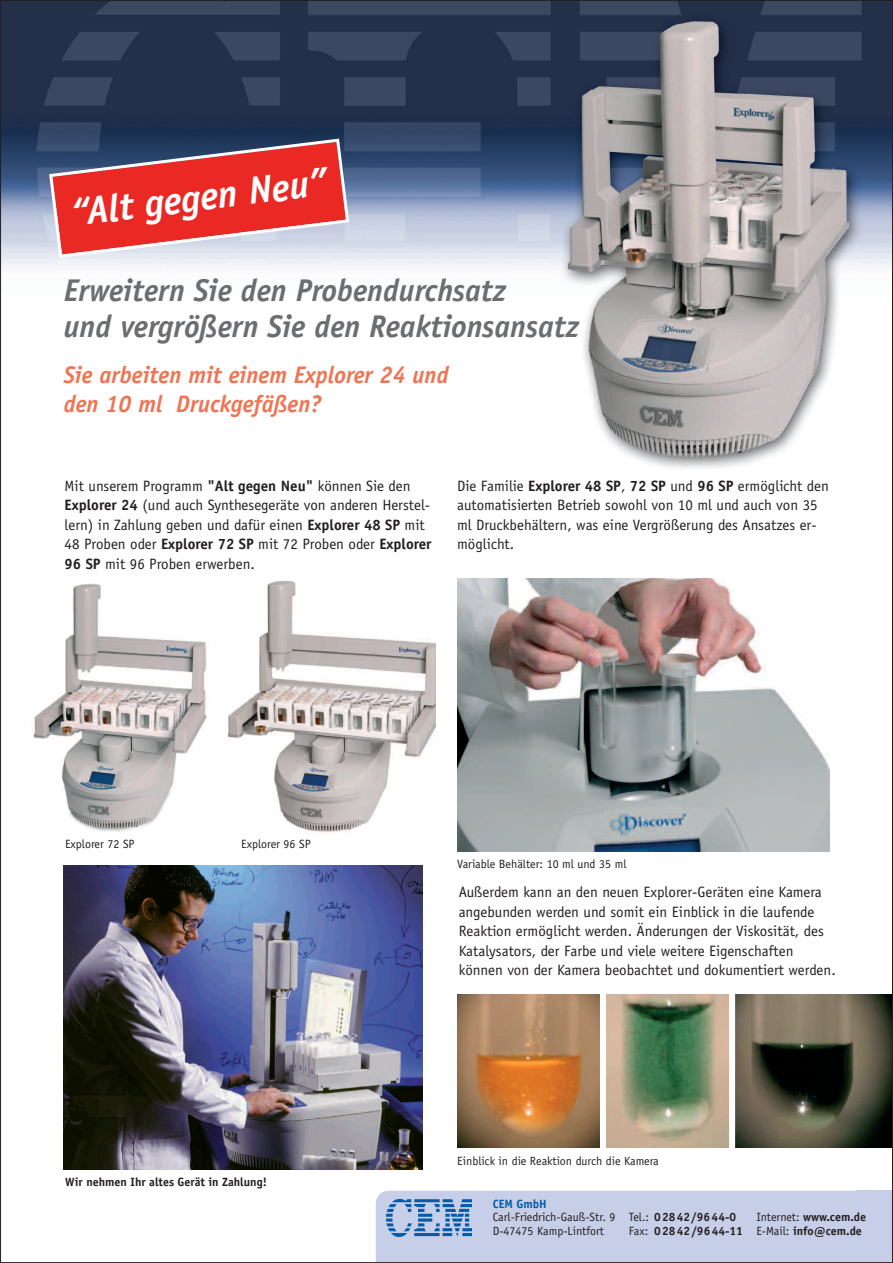
<style>
.page{position:relative;width:893px;height:1263px;background:#fff}
.page>*{position:absolute;margin:0;border:0;box-sizing:border-box;transform-origin:0 0}
.t1{font:italic 700 39px "Officina Sans";color:#fff}
.t2{font:italic 700 31.5px/36px "Officina Sans";color:#6c6d70}
.t3{font:italic 700 24px/28.5px "Officina Sans";color:#f07454}
.t4{font:15px/19.5px "Officina Sans";color:#231f20}
.t5{font:12px/13.5px "Officina Sans";color:#231f20}
.t6{font:700 12px "Officina Sans";color:#231f20}
.s1{font-weight:700}
.s2{font-weight:700;color:#015aaa}
.s3{font-weight:400}
</style>
<div class="page">
<img style="left:228px;top:580px;width:208px;height:255px">
<img style="left:2px;top:2px;width:889px;height:467px">
<div style="left:376px;top:1191px;width:480px;height:70px;background:#c7cee8"></div>
<div style="left:856px;top:1191px;width:37px;height:72px;background:#c7cee8"></div>
<div style="left:376px;top:1220px;width:42px;height:43px;background:#c7cee8"></div>
<div style="left:386px;top:1197px;width:85px;height:43px;background:linear-gradient(to right,#c7cee8,#c7cee8)"></div>
<img style="left:386px;top:1199px;width:85px;height:37px">
<img style="left:64px;top:865px;width:359px;height:305px">
<img style="left:457px;top:994px;width:143px;height:154px">
<svg style="left:606px;top:994px;width:123px;height:154px;background:#8c9576"></svg>
<img style="left:457px;top:578px;width:372px;height:274px">
<svg style="left:735px;top:994px;width:156px;height:154px;background:#524f3f"></svg>
<img style="left:33px;top:583px;width:175px;height:249px">
<svg style="left:47px;top:137px;width:304px;height:123px;background:#c7595f"></svg>
<h1 class="t1" style="left:69px;top:198px;width:259px;rotate:-7deg">“Alt gegen Neu”</h1>
<h2 class="t2" style="left:64px;top:275px;width:517px">Erweitern Sie den Probendurchsatz<br>und vergrößern Sie den Reaktionsansatz</h2>
<h3 class="t3" style="left:64px;top:363px;width:386px">Sie arbeiten mit einem Explorer 24 und den 10 ml Druckgefäßen?</h3>
<p class="t4" style="left:65px;top:477px;width:368px">Mit unserem Programm <span class="s1">"Alt gegen Neu"</span> können Sie den <span class="s1">Explorer 24</span> (und auch Synthesegeräte von anderen Herstel&shy;lern) in Zahlung geben und dafür einen <span class="s1">Explorer 48 SP</span> mit 48 Proben oder <span class="s1">Explorer 72 SP</span> mit 72 Proben oder <span class="s1">Explorer 96 SP</span> mit 96 Proben erwerben.</p>
<p class="t4" style="left:457px;top:477px;width:373px">Die Familie <span class="s1">Explorer 48 SP</span>, <span class="s1">72 SP</span> und <span class="s1">96 SP</span> ermöglicht den automatisierten Betrieb sowohl von 10 ml und auch von 35 ml Druckbehältern, was eine Vergrößerung des Ansatzes er&shy;möglicht.</p>
<p class="t5" style="left:65px;top:838px;width:71px">Explorer 72 SP</p>
<p class="t5" style="left:241px;top:838px;width:71px">Explorer 96 SP</p>
<p class="t6" style="left:65px;top:1177px;width:203px">Wir nehmen Ihr altes Gerät in Zahlung!</p>
<p class="t5" style="left:457px;top:858px;width:171px">Variable Behälter: 10 ml und 35 ml</p>
<p class="t4" style="left:459px;top:884px;width:379px">Außerdem kann an den neuen Explorer-Geräten eine Kamera angebunden werden und somit ein Einblick in die laufende Reaktion ermöglicht werden. Änderungen der Viskosität, des Katalysators, der Farbe und viele weitere Eigenschaften können von der Kamera beobachtet und dokumentiert werden.</p>
<p class="t5" style="left:457px;top:1155px;width:203px">Einblick in die Reaktion durch die Kamera</p>
<p class="t5" style="left:493px;top:1198px;width:245px"><span class="s2">CEM GmbH<br></span>Carl-Friedrich-Gauß-Str. 9 Tel.: <span class="s1">02842/9644-0</span></p>
<p class="t6" style="left:756px;top:1213px;width:111px"><span class="s3">Internet:</span> www.cem.de</p>
<p class="t5" style="left:493px;top:1225px;width:113px">D-47475 Kamp-Lintfort</p>
<p class="t6" style="left:629px;top:1226px;width:235px"><span class="s3">Fax:</span> 02842/9644-11 <span class="s3">E-Mail:</span> info@cem.de</p>
</div>
